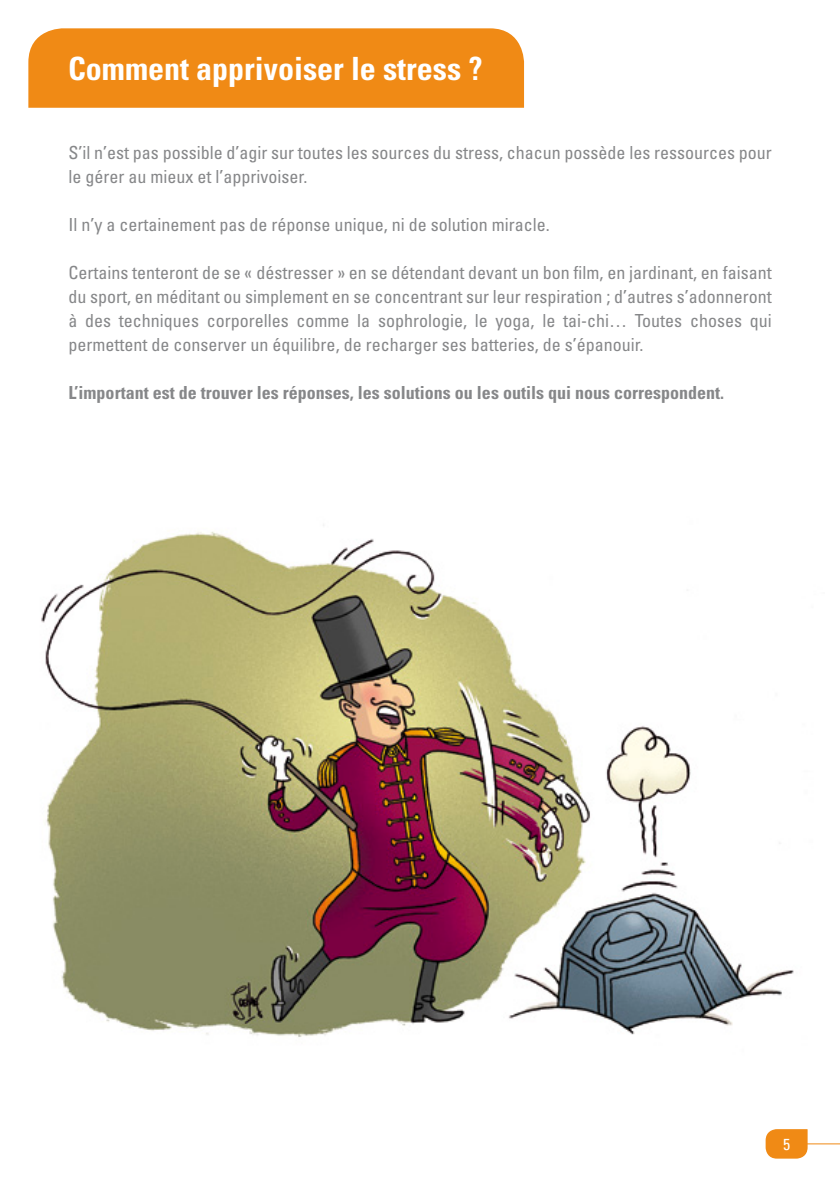
<style>
.page{position:relative;width:840px;height:1191px;background:#fff}
.page>*{position:absolute;margin:0;border:0;box-sizing:border-box;transform-origin:0 0}
.t1{font:700 condensed 32px "Univers LT Std";color:#fff}
.t2{font:condensed 18px/24px "Univers LT Std";color:#868789}
.t3{font:700 condensed 18px "Univers LT Std";color:#868789}
.t4{font:condensed 16px "Univers LT Std";color:#fff}
</style>
<div class="page">
<svg style="left:765px;top:1129px;width:48px;height:30px"></svg>
<hr style="left:806px;top:1143px;width:33px;height:1px;background:#f08a15">
<div style="left:28px;top:28px;width:495px;height:80px;background:#f08a15"></div>
<img style="left:41px;top:525px;width:753px;height:512px">
<h1 class="t1" style="left:68px;top:49px;width:416px">Comment apprivoiser le stress ?</h1>
<p class="t2" style="left:68px;top:140px;width:704px">S’il n’est pas possible d’agir sur toutes les sources du stress, chacun possède les ressources pour le gérer au mieux et l’apprivoiser.</p>
<p class="t2" style="left:68px;top:212px;width:482px">Il n’y a certainement pas de réponse unique, ni de solution miracle.</p>
<p class="t2" style="left:68px;top:260px;width:704px;text-align:justify">Certains tenteront de se « déstresser » en se détendant devant un bon film, en jardinant, en faisant du sport, en méditant ou simplement en se concentrant sur leur respiration ; d’autres s’adonneront à des techniques corporelles comme la sophrologie, le yoga, le tai-chi… Toutes choses qui permettent de conserver un équilibre, de recharger ses batteries, de s’épanouir.</p>
<p class="t3" style="left:68px;top:382px;width:657px">L’important est de trouver les réponses, les solutions ou les outils qui nous correspondent.</p>
<p class="t4" style="left:782px;top:1133px;width:9px">5</p>
</div>
